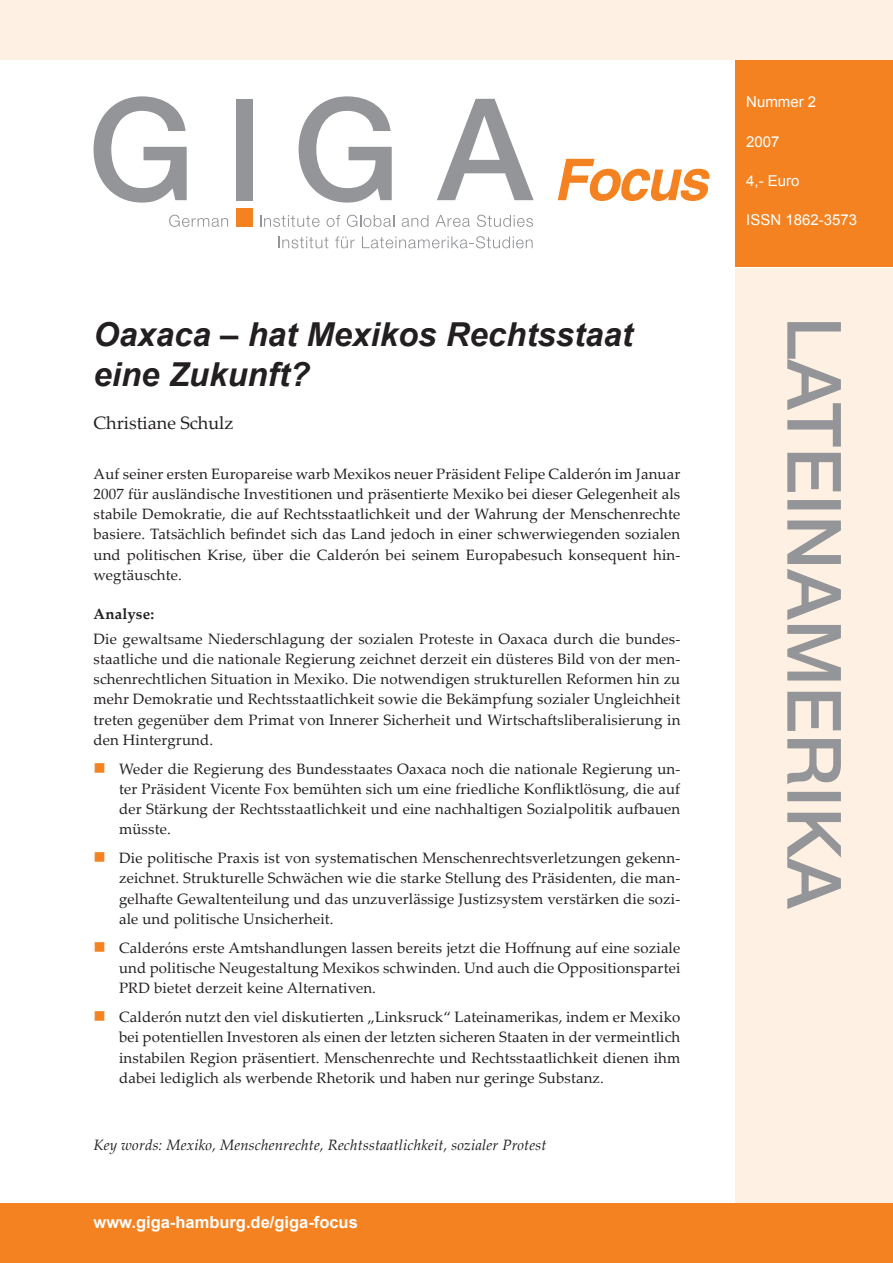
<style>
.page{position:relative;width:893px;height:1263px;background:#fff}
.page>*{position:absolute;margin:0;border:0;box-sizing:border-box;transform-origin:0 0}
.foc__1_seite_titel{font:italic 700 33px/39.6px "Arial";color:#231f20}
.foc__1_seite_autorIn{font:18px "Palatino Linotype";color:#231f20}
.foc__text_fuÃ_zeile{font:700 16.5px "Arial";color:#fff}
.t1{font:16.5px "Wingdings";color:#f58220}
.foc__1_seite_aufzÃ_hl{font:15px/20.2px "Palatino Linotype";letter-spacing:.01em;color:#231f20;text-align:justify}
.foc__1_seite_flieÃ_te{font:15px/20.2px "Palatino Linotype";letter-spacing:.01em;color:#231f20;text-align:justify}
.foc__1_seite_key_wor{font:italic 15px "Palatino Linotype";letter-spacing:.01em;color:#231f20}
.foc__1_seite_ausgabe{font:15px "Arial";color:#fff}
.foc__1_seite_Ã¼bersch{font:700 15px "Palatino Linotype";letter-spacing:.01em;color:#231f20}
</style>
<div class="page">
<div style="left:736px;top:60px;width:157px;height:207px;background:#f58220"></div>
<div style="left:736px;top:268px;width:157px;height:935px;background:#fef0e2"></div>
<div style="left:0;top:1203px;width:893px;height:60px;background:#f58220"></div>
<svg style="left:787px;top:322px;width:54px;height:587px"></svg>
<div style="left:0;top:0;width:893px;height:60px;background:#fef0e2"></div>
<svg style="left:169px;top:215px;width:59px;height:12px"></svg>
<svg style="left:260px;top:215px;width:60px;height:12px"></svg>
<svg style="left:327px;top:215px;width:13px;height:12px"></svg>
<svg style="left:347px;top:215px;width:47px;height:12px"></svg>
<svg style="left:402px;top:215px;width:26px;height:12px"></svg>
<svg style="left:435px;top:215px;width:35px;height:12px"></svg>
<svg style="left:477px;top:215px;width:56px;height:12px"></svg>
<svg style="left:278px;top:236px;width:50px;height:12px"></svg>
<svg style="left:335px;top:236px;width:20px;height:12px"></svg>
<svg style="left:362px;top:236px;width:171px;height:12px"></svg>
<div style="left:236px;top:99px;width:16px;height:101px;background:#939598"></div>
<svg style="left:94px;top:96px;width:93px;height:107px"></svg>
<svg style="left:299px;top:96px;width:93px;height:107px"></svg>
<svg style="left:437px;top:99px;width:97px;height:101px"></svg>
<div style="left:236px;top:209px;width:16px;height:18px;background:#f58220"></div>
<svg style="left:558px;top:159px;width:152px;height:42px"></svg>
<p class="foc__1_seite_titel" style="left:94px;top:316px;width:541px">Oaxaca – hat Mexikos Rechtsstaat eine Zukunft?</p>
<p class="foc__1_seite_autorIn" style="left:94px;top:410px;width:141px">Christiane Schulz</p>
<p class="foc__1_seite_flieÃ_te" style="left:94px;top:463px;width:588px">Auf seiner ersten Europareise warb Mexikos neuer Präsident Felipe Calderón im Januar 2007 für ausländische Investitionen und präsentierte Mexiko bei dieser Gelegenheit als stabile Demokratie, die auf Rechtsstaatlichkeit und der Wahrung der Menschenrechte basiere. Tatsächlich befindet sich das Land jedoch in einer schwerwiegenden sozialen und politischen Krise, über die Calderón bei seinem Europabesuch konsequent hin&shy;wegtäuschte.</p>
<p class="foc__1_seite_Ã¼bersch" style="left:94px;top:603px;width:62px">Analyse:</p>
<p class="foc__1_seite_flieÃ_te" style="left:94px;top:628px;width:588px">Die gewaltsame Niederschlagung der sozialen Proteste in Oaxaca durch die bundes&shy;staatliche und die nationale Regierung zeichnet derzeit ein düsteres Bild von der men&shy;schenrechtlichen Situation in Mexiko. Die notwendigen strukturellen Reformen hin zu mehr Demokratie und Rechtsstaatlichkeit sowie die Bekämpfung sozialer Ungleichheit treten gegenüber dem Primat von Innerer Sicherheit und Wirtschaftsliberalisierung in den Hintergrund.</p>
<p class="foc__1_seite_aufzÃ_hl" style="left:119px;top:758px;width:563px">Weder die Regierung des Bundesstaates Oaxaca noch die nationale Regierung un&shy;ter Präsident Vicente Fox bemühten sich um eine friedliche Konfliktlösung, die auf der Stärkung der Rechtsstaatlichkeit und eine nachhaltigen Sozialpolitik aufbauen müsste.</p>
<p class="foc__1_seite_aufzÃ_hl" style="left:119px;top:847px;width:563px">Die politische Praxis ist von systematischen Menschenrechtsverletzungen gekenn&shy;zeichnet. Strukturelle Schwächen wie die starke Stellung des Präsidenten, die man&shy;gelhafte Gewaltenteilung und das unzuverlässige Justizsystem verstärken die sozi&shy;ale und politische Unsicherheit.</p>
<p class="foc__1_seite_aufzÃ_hl" style="left:119px;top:937px;width:563px">Calderóns erste Amtshandlungen lassen bereits jetzt die Hoffnung auf eine soziale und politische Neugestaltung Mexikos schwinden. Und auch die Oppositionspartei PRD bietet derzeit keine Alternativen.</p>
<p class="foc__1_seite_aufzÃ_hl" style="left:119px;top:1006px;width:563px">Calderón nutzt den viel diskutierten „Linksruck“ Lateinamerikas, indem er Mexiko bei potentiellen Investoren als einen der letzten sicheren Staaten in der vermeintlich instabilen Region präsentiert. Menschenrechte und Rechtsstaatlichkeit dienen ihm dabei lediglich als werbende Rhetorik und haben nur geringe Substanz.</p>
<p class="t1" style="left:94px;top:759px;width:14px">■</p>
<p class="t1" style="left:94px;top:848px;width:14px">■</p>
<p class="t1" style="left:94px;top:938px;width:14px">■</p>
<p class="t1" style="left:94px;top:1007px;width:14px">■</p>
<p class="foc__1_seite_key_wor" style="left:94px;top:1134px;width:454px">Key words: Mexiko, Menschenrechte, Rechtsstaatlichkeit, sozialer Protest</p>
<p class="foc__text_fuÃ_zeile" style="left:94px;top:1211px;width:266px">www.giga-hamburg.de/giga-focus</p>
<p class="foc__1_seite_ausgabe" style="left:746px;top:92px;width:72px">Nummer 2</p>
<p class="foc__1_seite_ausgabe" style="left:746px;top:131px;width:35px">2007</p>
<p class="foc__1_seite_ausgabe" style="left:746px;top:171px;width:55px">4,- Euro</p>
<p class="foc__1_seite_ausgabe" style="left:746px;top:210px;width:112px">ISSN 1862-3573</p>
</div>
